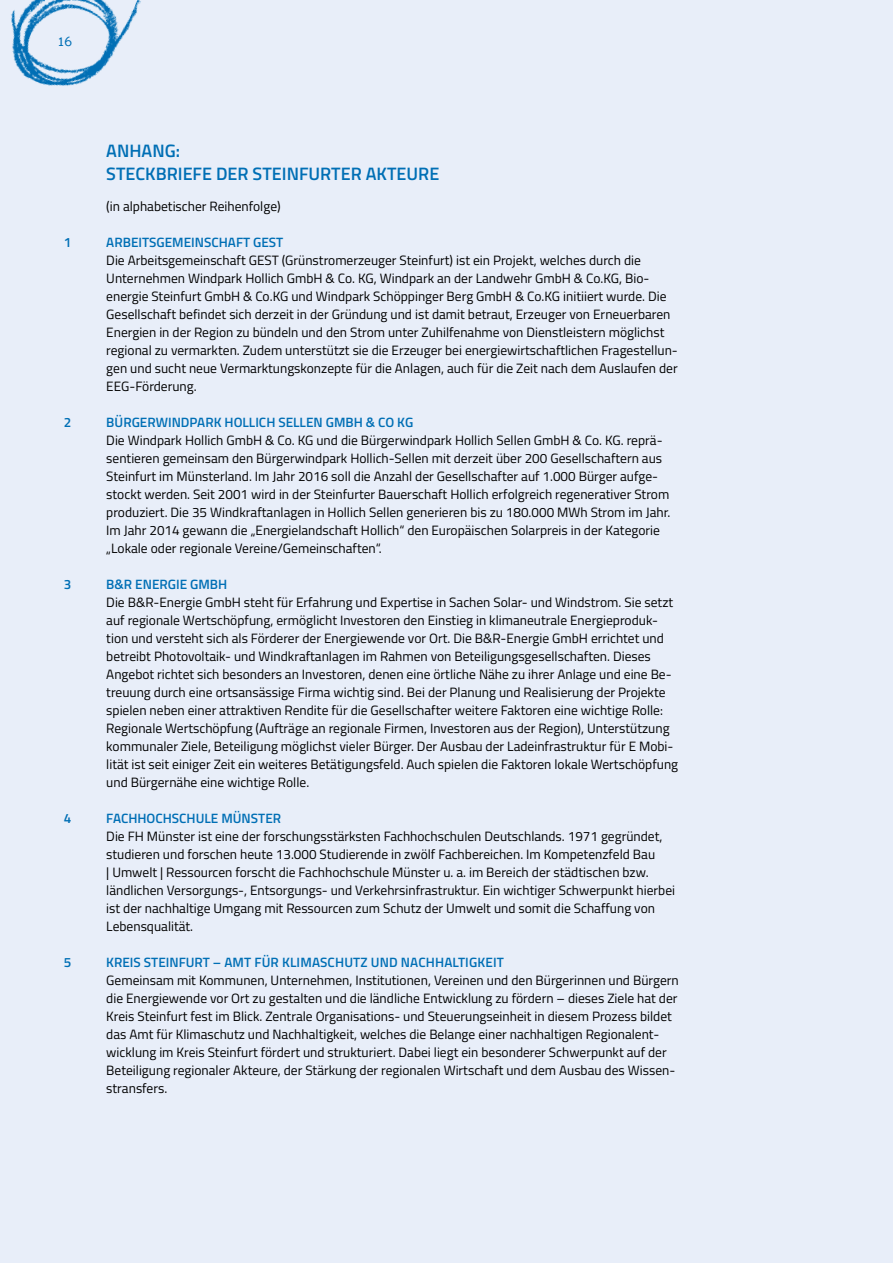
<style>
.page{position:relative;width:893px;height:1263px;background:#e8eef9}
.page>*{position:absolute;margin:0;border:0;box-sizing:border-box;transform-origin:0 0}
.t1{font:600 18px/22.5px "Titillium Web";color:#006fb5}
.t2{font:15px "Palanquin";color:#006fb5}
.t3{font:13.5px/18px "Titillium Web";color:#000}
.t4{font:600 13.5px "Titillium Web";color:#006fb5}
</style>
<div class="page">
<img style="left:11px;top:0;width:130px;height:86px">
<p class="t2" style="left:58px;top:32px;width:16px">16</p>
<p class="t4" style="left:64px;top:232px;width:9px">1</p>
<p class="t4" style="left:64px;top:412px;width:9px">2</p>
<p class="t4" style="left:64px;top:574px;width:9px">3</p>
<p class="t4" style="left:64px;top:808px;width:9px">4</p>
<p class="t4" style="left:64px;top:952px;width:9px">5</p>
<h1 class="t1" style="left:106px;top:139px;width:334px">ANHANG:<br>STECKBRIEFE DER STEINFURTER AKTEURE</h1>
<p class="t3" style="left:106px;top:197px;width:176px">(in alphabetischer Reihenfolge)</p>
<p class="t4" style="left:106px;top:232px;width:179px">ARBEITSGEMEINSCHAFT GEST</p>
<p class="t3" style="left:106px;top:251px;width:573px">Die Arbeitsgemeinschaft GEST (Grünstromerzeuger Steinfurt) ist ein Projekt, welches durch die Unternehmen Windpark Hollich GmbH &amp; Co. KG, Windpark an der Landwehr GmbH &amp; Co.KG, Bio&shy;energie Steinfurt GmbH &amp; Co.KG und Windpark Schöppinger Berg GmbH &amp; Co.KG initiiert wurde. Die Gesellschaft befindet sich derzeit in der Gründung und ist damit betraut, Erzeuger von Erneuerbaren Energien in der Region zu bündeln und den Strom unter Zuhilfenahme von Dienstleistern möglichst regional zu vermarkten. Zudem unterstützt sie die Erzeuger bei energiewirtschaftlichen Fragestellun&shy;gen und sucht neue Vermarktungskonzepte für die Anlagen, auch für die Zeit nach dem Auslaufen der EEG-Förderung.</p>
<p class="t4" style="left:106px;top:412px;width:308px">BÜRGERWINDPARK HOLLICH SELLEN GMBH &amp; CO KG</p>
<p class="t3" style="left:106px;top:431px;width:566px">Die Windpark Hollich GmbH &amp; Co. KG und die Bürgerwindpark Hollich Sellen GmbH &amp; Co. KG. reprä&shy;sentieren gemeinsam den Bürgerwindpark Hollich-Sellen mit derzeit über 200 Gesellschaftern aus Steinfurt im Münsterland. Im Jahr 2016 soll die Anzahl der Gesellschafter auf 1.000 Bürger aufge&shy;stockt werden. Seit 2001 wird in der Steinfurter Bauerschaft Hollich erfolgreich regenerativer Strom produziert. Die 35 Windkraftanlagen in Hollich Sellen generieren bis zu 180.000 MWh Strom im Jahr.<br>Im Jahr 2014 gewann die „Energielandschaft Hollich“ den Europäischen Solarpreis in der Kategorie „Lokale oder regionale Vereine/Gemeinschaften“.</p>
<p class="t4" style="left:106px;top:574px;width:122px">B&amp;R ENERGIE GMBH</p>
<p class="t3" style="left:106px;top:593px;width:573px">Die B&amp;R-Energie GmbH steht für Erfahrung und Expertise in Sachen Solar- und Windstrom. Sie setzt auf regionale Wertschöpfung, ermöglicht Investoren den Einstieg in klimaneutrale Energieproduk&shy;tion und versteht sich als Förderer der Energiewende vor Ort. Die B&amp;R-Energie GmbH errichtet und betreibt Photovoltaik- und Windkraftanlagen im Rahmen von Beteiligungsgesellschaften. Dieses Angebot richtet sich besonders an Investoren, denen eine örtliche Nähe zu ihrer Anlage und eine Be&shy;treuung durch eine ortsansässige Firma wichtig sind. Bei der Planung und Realisierung der Projekte spielen neben einer attraktiven Rendite für die Gesellschafter weitere Faktoren eine wichtige Rolle:<br>Regionale Wertschöpfung (Aufträge an regionale Firmen, Investoren aus der Region), Unterstützung kommunaler Ziele, Beteiligung möglichst vieler Bürger. Der Ausbau der Ladeinfrastruktur für E Mobi&shy;lität ist seit einiger Zeit ein weiteres Betätigungsfeld. Auch spielen die Faktoren lokale Wertschöpfung und Bürgernähe eine wichtige Rolle.</p>
<p class="t4" style="left:106px;top:808px;width:176px">FACHHOCHSCHULE MÜNSTER</p>
<p class="t3" style="left:106px;top:827px;width:570px">Die FH Münster ist eine der forschungsstärksten Fachhochschulen Deutschlands. 1971 gegründet, studieren und forschen heute 13.000 Studierende in zwölf Fachbereichen. Im Kompetenzfeld Bau<br>| Umwelt | Ressourcen forscht die Fachhochschule Münster u. a. im Bereich der städtischen bzw. ländlichen Versorgungs-, Entsorgungs- und Verkehrsinfrastruktur. Ein wichtiger Schwerpunkt hierbei ist der nachhaltige Umgang mit Ressourcen zum Schutz der Umwelt und somit die Schaffung von Lebensqualität.</p>
<p class="t4" style="left:106px;top:952px;width:399px">KREIS STEINFURT – AMT FÜR KLIMASCHUTZ UND NACHHALTIGKEIT</p>
<p class="t3" style="left:106px;top:971px;width:574px">Gemeinsam mit Kommunen, Unternehmen, Institutionen, Vereinen und den Bürgerinnen und Bürgern die Energiewende vor Ort zu gestalten und die ländliche Entwicklung zu fördern – dieses Ziele hat der Kreis Steinfurt fest im Blick. Zentrale Organisations- und Steuerungseinheit in diesem Prozess bildet das Amt für Klimaschutz und Nachhaltigkeit, welches die Belange einer nachhaltigen Regionalent&shy;wicklung im Kreis Steinfurt fördert und strukturiert. Dabei liegt ein besonderer Schwerpunkt auf der Beteiligung regionaler Akteure, der Stärkung der regionalen Wirtschaft und dem Ausbau des Wissen&shy;stransfers.</p>
</div>
